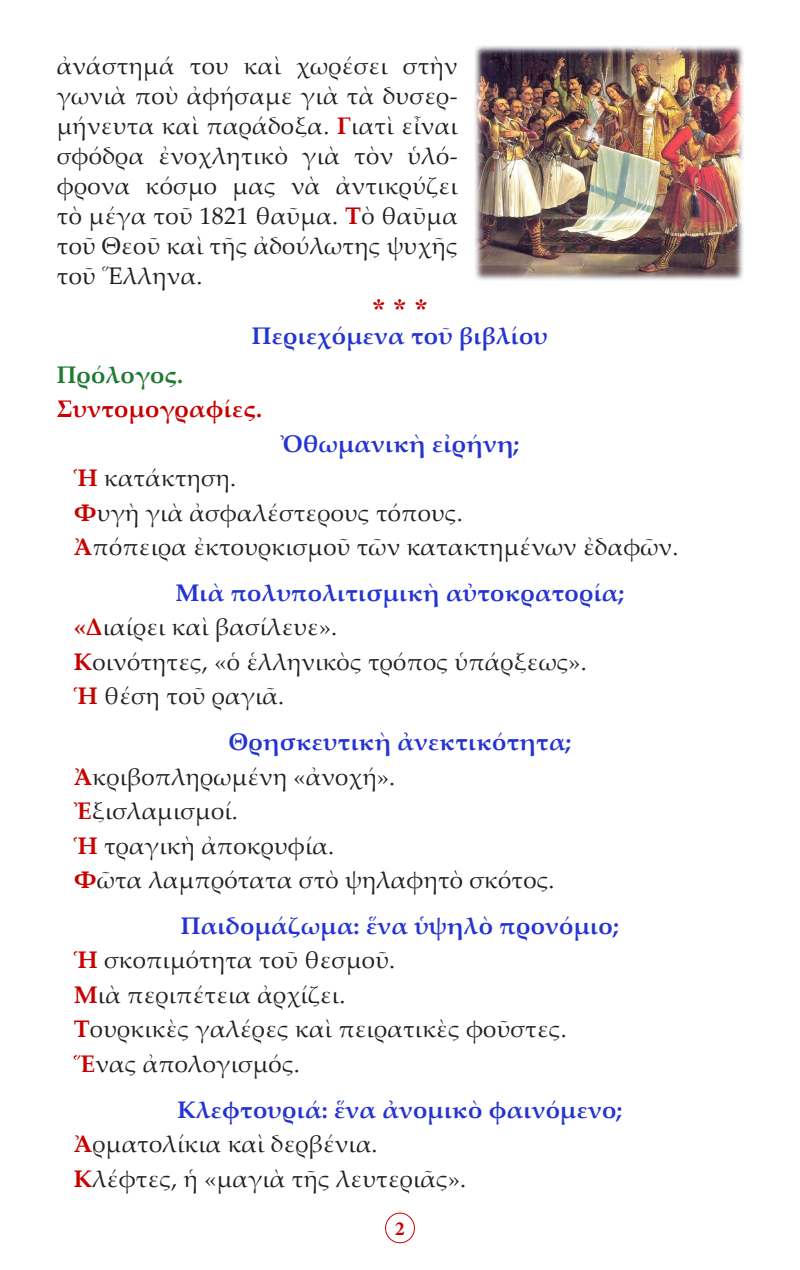
<style>
.page{position:relative;width:800px;height:1270px;background:#fff}
.page>*{position:absolute;margin:0;border:0;box-sizing:border-box;transform-origin:0 0}
.t1{font:28px "CTOS New Times Bold Test 1";color:#c80000}
.t2{font:24px/30px "Palatino Linotype";letter-spacing:.01em;color:#231f20;text-align:justify}
.t3{font:700 24px "Palatino Linotype";letter-spacing:.01em;color:#2534d0}
.t4{font:700 24px "Palatino Linotype";letter-spacing:.01em;color:#c80000}
.t5{font:700 24px "Palatino Linotype";letter-spacing:.01em;color:#207a31}
.t6{font:700 20px "Minion Pro";color:#c80000}
.s1{font-weight:700;color:#c80000}
</style>
<div class="page">
<div style="left:385px;top:1213px;width:30px;height:30px;border:1px solid #c80000;border-radius:50%"></div>
<img style="left:475px;top:45px;width:268px;height:235px">
<p class="t2" style="left:57px;top:50px;width:403px">ἀνάστημά του καὶ χωρέσει στὴν γωνιὰ ποὺ ἀφήσαμε γιὰ τὰ δυσερ&shy;μήνευτα καὶ παράδοξα. <span class="s1">Γ</span>ιατὶ εἶναι σφόδρα ἐνοχλητικὸ γιὰ τὸν ὑλό&shy;φρονα κόσμο μας νὰ ἀντικρύζει τὸ μέγα τοῦ 1821 θαῦμα. <span class="s1">Τ</span>ὸ θαῦμα τοῦ Θεοῦ καὶ τῆς ἀδούλωτης ψυχῆς τοῦ Ἕλληνα.</p>
<p class="t1" style="left:372px;top:293px;width:57px">* * *</p>
<p class="t3" style="left:252px;top:319px;width:297px">Περιεχόμενα τοῦ βιβλίου</p>
<p class="t5" style="left:57px;top:358px;width:128px">Πρόλογος.</p>
<p class="t4" style="left:57px;top:392px;width:207px">Συντομογραφίες.</p>
<p class="t3" style="left:280px;top:427px;width:241px">Ὀθωμανικὴ εἰρήνη;</p>
<p class="t2" style="left:74px;top:462px;width:164px"><span class="s1">Ἡ</span> κατάκτηση.</p>
<p class="t2" style="left:74px;top:497px;width:391px"><span class="s1">Φ</span>υγὴ γιὰ ἀσφαλέστερους τόπους.</p>
<p class="t2" style="left:74px;top:531px;width:606px"><span class="s1">Ἀ</span>πόπειρα ἐκτουρκισμοῦ τῶν κατακτημένων ἐδαφῶν.</p>
<p class="t3" style="left:175px;top:576px;width:451px">Μιὰ πολυπολιτισμικὴ αὐτοκρατορία;</p>
<p class="t2" style="left:74px;top:611px;width:265px"><span class="s1">«Δ</span>ιαίρει καὶ βασίλευε».</p>
<p class="t2" style="left:74px;top:646px;width:515px"><span class="s1">Κ</span>οινότητες, «ὁ ἑλληνικὸς τρόπος ὑπάρξεως».</p>
<p class="t2" style="left:74px;top:680px;width:212px"><span class="s1">Ἡ</span> θέση τοῦ ραγιᾶ.</p>
<p class="t3" style="left:228px;top:725px;width:345px">Θρησκευτικὴ ἀνεκτικότητα;</p>
<p class="t2" style="left:74px;top:761px;width:323px"><span class="s1">Ἀ</span>κριβοπληρωμένη «ἀνοχή».</p>
<p class="t2" style="left:74px;top:795px;width:166px"><span class="s1">Ἐ</span>ξισλαμισμοί.</p>
<p class="t2" style="left:74px;top:829px;width:262px"><span class="s1">Ἡ</span> τραγικὴ ἀποκρυφία.</p>
<p class="t2" style="left:74px;top:864px;width:482px"><span class="s1">Φ</span>ῶτα λαμπρότατα στὸ ψηλαφητὸ σκότος.</p>
<p class="t3" style="left:181px;top:909px;width:440px">Παιδομάζωμα: ἕνα ὑψηλὸ προνόμιο;</p>
<p class="t2" style="left:74px;top:944px;width:323px"><span class="s1">Ἡ</span> σκοπιμότητα τοῦ θεσμοῦ.</p>
<p class="t2" style="left:74px;top:979px;width:273px"><span class="s1">Μ</span>ιὰ περιπέτεια ἀρχίζει.</p>
<p class="t2" style="left:74px;top:1013px;width:494px"><span class="s1">Τ</span>ουρκικὲς γαλέρες καὶ πειρατικὲς φοῦστες.</p>
<p class="t2" style="left:74px;top:1048px;width:228px"><span class="s1">Ἕ</span>νας ἀπολογισμός.</p>
<p class="t3" style="left:177px;top:1092px;width:447px">Κλεφτουριά: ἕνα ἀνομικὸ φαινόμενο;</p>
<p class="t2" style="left:74px;top:1128px;width:305px"><span class="s1">Ἀ</span>ρματολίκια καὶ δερβένια.</p>
<p class="t2" style="left:74px;top:1162px;width:394px"><span class="s1">Κ</span>λέφτες, ἡ «μαγιὰ τῆς λευτεριᾶς».</p>
<p class="t6" style="left:395px;top:1214px;width:11px">2</p>
</div>
